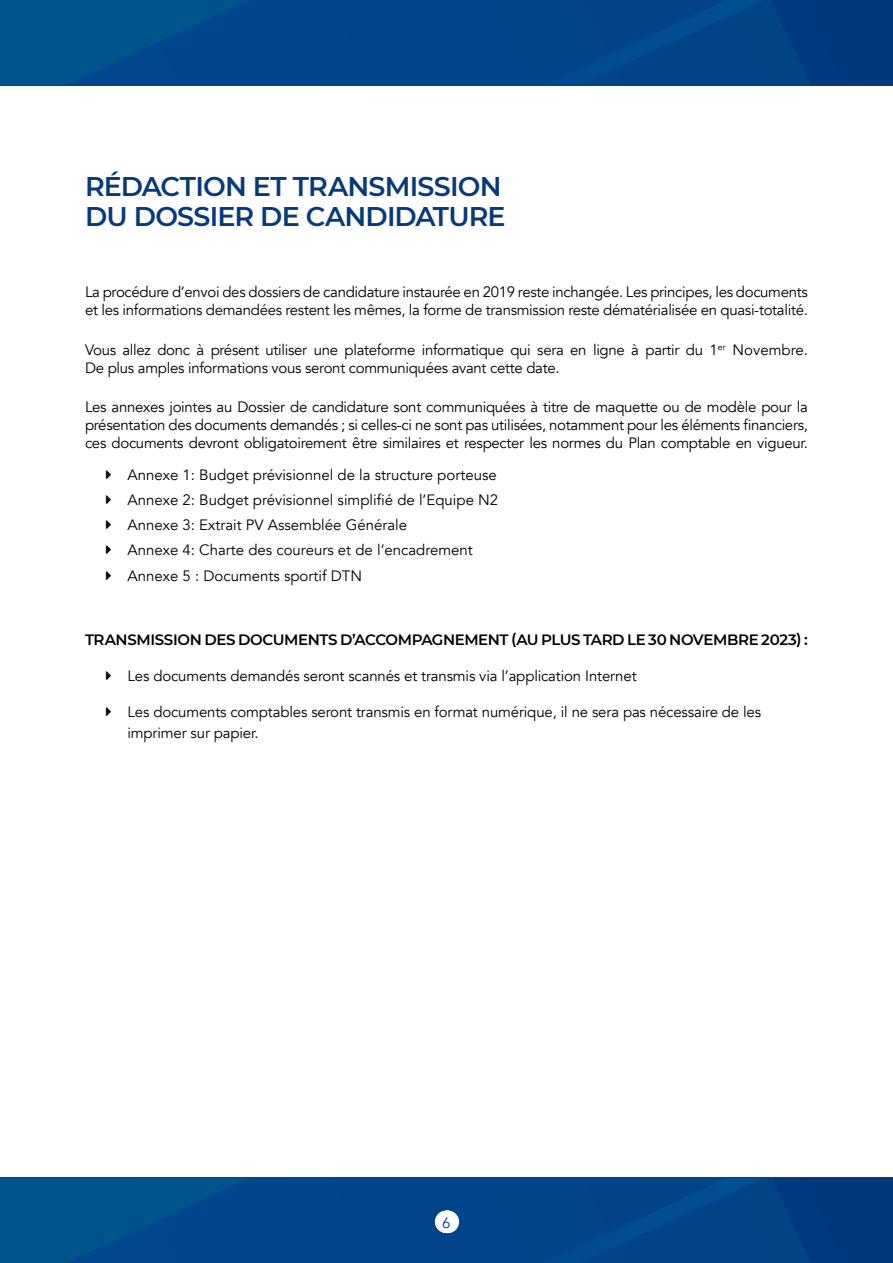
<style>
.page{position:relative;width:893px;height:1263px;background:#fff}
.page>*{position:absolute;margin:0;border:0;box-sizing:border-box;transform-origin:0 0}
.t1{font:600 27px/30px "Montserrat";letter-spacing:-.03em;color:#063a79}
.t2{font:15px/18px "Avenir";letter-spacing:-.02em;color:#000}
.t3{font:15px/25.2px "Avenir";color:#000}
.t4{font:600 15px "Montserrat";letter-spacing:-.025em;color:#000}
.t5{font:15px "Avenir";color:#063a79}
</style>
<div class="page">
<div style="left:0;top:1178px;width:893px;height:85px;background:#004589"></div>
<svg style="left:772px;top:1178px;width:121px;height:85px"></svg>
<svg style="left:0;top:1178px;width:248px;height:85px"></svg>
<div style="left:0;top:0;width:893px;height:85px;background:#004589"></div>
<svg style="left:0;top:0;width:248px;height:85px"></svg>
<svg style="left:744px;top:0;width:149px;height:85px"></svg>
<svg style="left:446px;top:1210px;width:2px;height:23px"></svg>
<h1 class="t1" style="left:85px;top:170px;width:422px">RÉDACTION ET TRANSMISSION<br>DU DOSSIER DE CANDIDATURE</h1>
<p class="t2" style="left:85px;top:283px;width:724px">La procédure d’envoi des dossiers de candidature instaurée en 2019 reste inchangée. Les principes, les documents et les informations demandées restent les mêmes, la forme de transmission reste dématérialisée en quasi-totalité.</p>
<p class="t2" style="left:85px;top:341px;width:724px">Vous allez donc à présent utiliser une plateforme informatique qui sera en ligne à partir du 1<sup>er</sup> Novembre.<br>De plus amples informations vous seront communiquées avant cette date.</p>
<p class="t2" style="left:85px;top:398px;width:724px;text-align:justify">Les annexes jointes au Dossier de candidature sont communiquées à titre de maquette ou de modèle pour la présentation des documents demandés ; si celles-ci ne sont pas utilisées, notamment pour les éléments financiers, ces documents devront obligatoirement être similaires et respecter les normes du Plan comptable en vigueur.</p>
<p class="t3" style="left:128px;top:462px;width:372px">Annexe 1: Budget prévisionnel de la structure porteuse Annexe 2: Budget prévisionnel simplifié de l’Equipe N2<br>Annexe 3: Extrait PV Assemblée Générale<br>Annexe 4: Charte des coureurs et de l’encadrement Annexe 5 : Documents sportif DTN</p>
<p class="t4" style="left:85px;top:629px;width:724px">TRANSMISSION DES DOCUMENTS D’ACCOMPAGNEMENT (AU PLUS TARD LE 30 NOVEMBRE 2023) :</p>
<p class="t2" style="left:128px;top:667px;width:511px">Les documents demandés seront scannés et transmis via l’application Internet</p>
<p class="t2" style="left:128px;top:702px;width:635px;line-height:21px">Les documents comptables seront transmis en format numérique, il ne sera pas nécessaire de les imprimer sur papier.</p>
<p class="t5" style="left:442px;top:1214px;width:10px">6</p>
</div>
